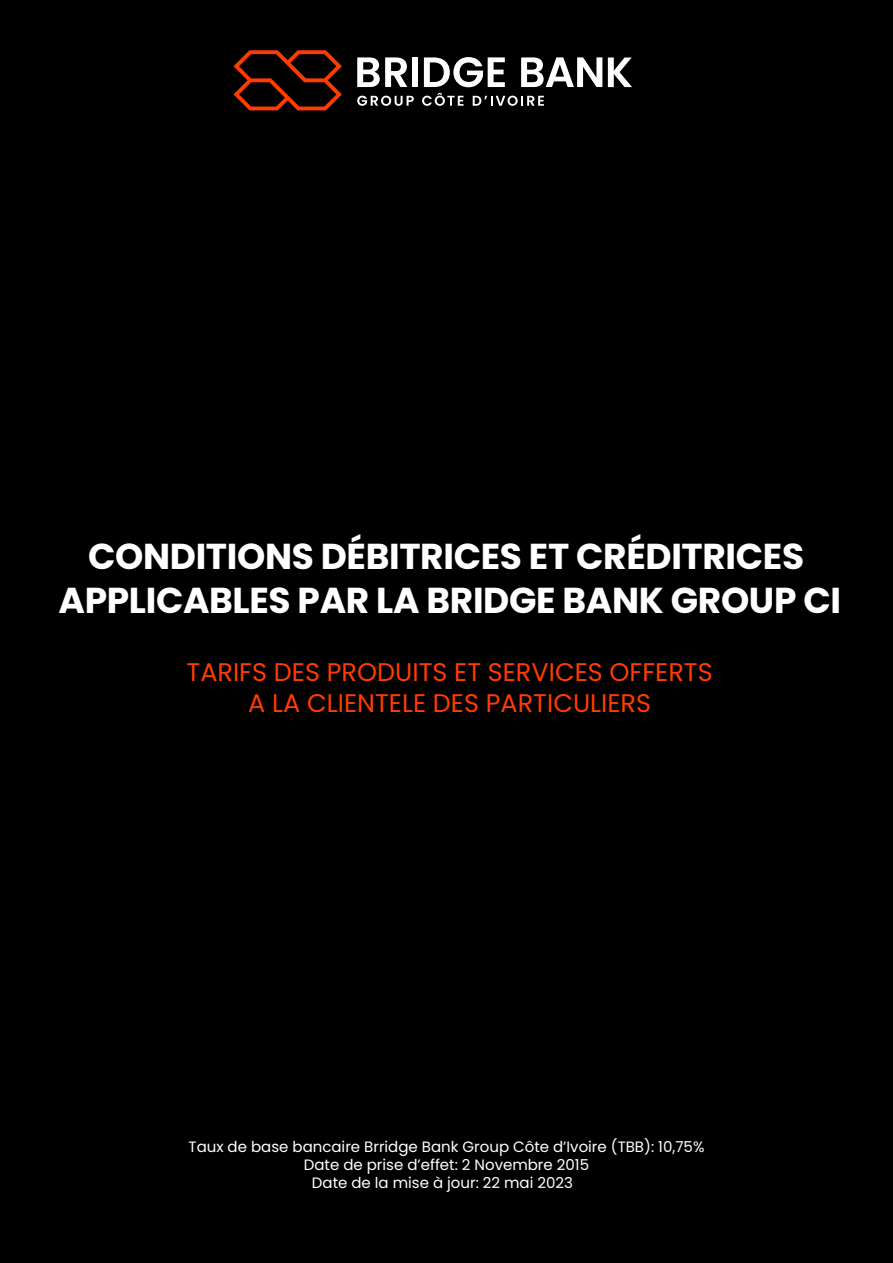
<style>
.page{position:relative;width:893px;height:1263px;background:#000}
.page>*{position:absolute;margin:0;border:0;box-sizing:border-box;transform-origin:0 0}
.t1{font:700 36px/43.2px "Poppins";letter-spacing:-.01em;color:#fff;text-align:center}
.t2{font:25.5px/30.6px "Poppins";color:#ff3c00;text-align:center}
.t3{font:15px/18px "Poppins";color:#fff;text-align:center}
</style>
<div class="page">
<svg style="left:233px;top:50px;width:109px;height:60px"></svg>
<svg style="left:357px;top:57px;width:50px;height:30px"></svg>
<svg style="left:424px;top:57px;width:81px;height:30px"></svg>
<svg style="left:521px;top:57px;width:81px;height:30px"></svg>
<svg style="left:608px;top:58px;width:24px;height:29px"></svg>
<svg style="left:357px;top:96px;width:57px;height:10px"></svg>
<svg style="left:422px;top:93px;width:41px;height:13px"></svg>
<svg style="left:473px;top:96px;width:71px;height:10px"></svg>
<div style="left:412px;top:57px;width:6px;height:30px;background:#fff"></div>
<h1 class="t1" style="left:59px;top:535px;width:784px">CONDITIONS DÉBITRICES ET CRÉDITRICES<br>APPLICABLES PAR LA BRIDGE BANK GROUP CI</h1>
<h2 class="t2" style="left:187px;top:657px;width:528px">TARIFS DES PRODUITS ET SERVICES OFFERTS<br>A LA CLIENTELE DES PARTICULIERS</h2>
<p class="t3" style="left:189px;top:1138px;width:517px">Taux de base bancaire Brridge Bank Group Côte d’Ivoire (TBB): 10,75%<br>Date de prise d’effet: 2 Novembre 2015<br>Date de la mise à jour: 22 mai 2023</p>
</div>
